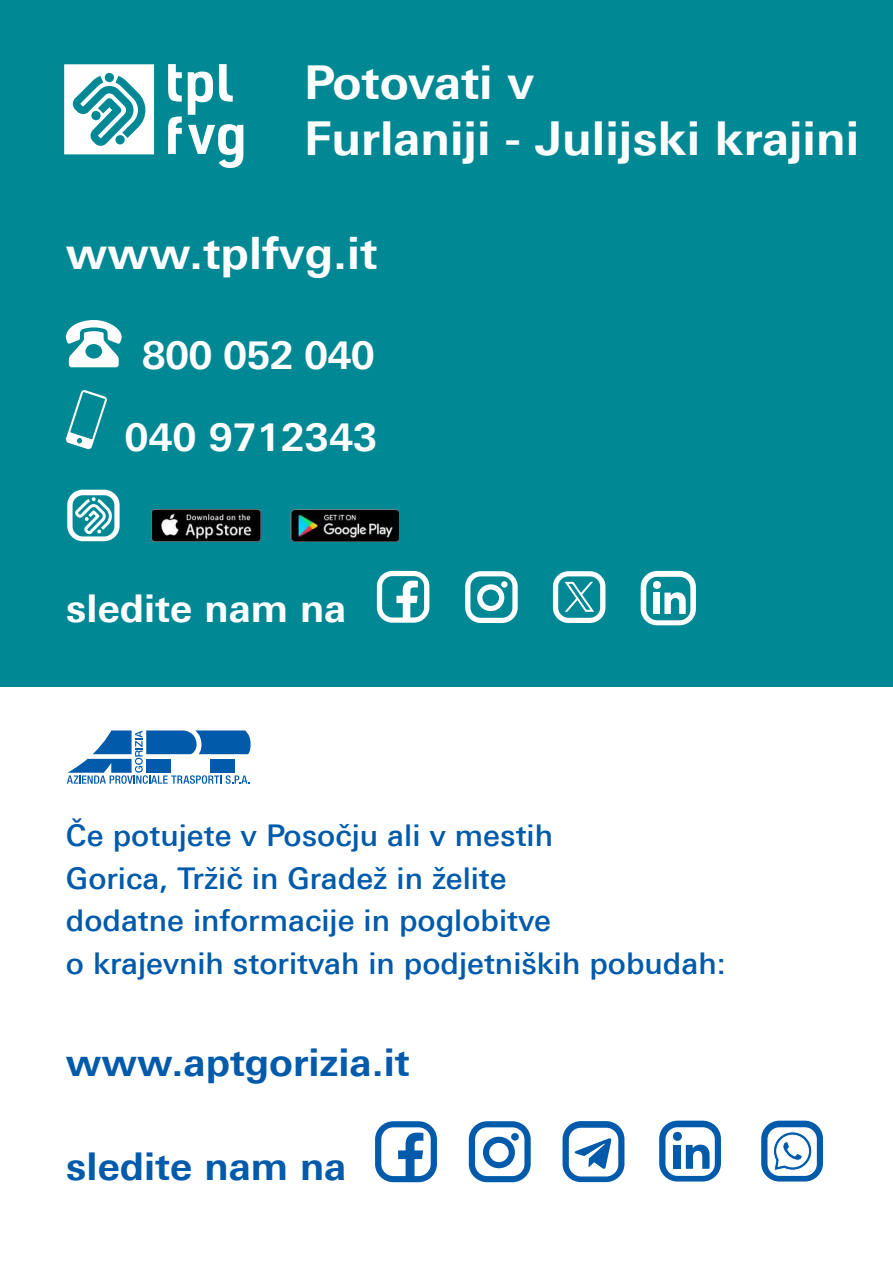
<style>
.page{position:relative;width:893px;height:1263px;background:#fff}
.page>*{position:absolute;margin:0;border:0;box-sizing:border-box;transform-origin:0 0}
.t1{font:700 46.8px/56.2px "Univers Next Pro";color:#fff}
.t2{font:700 44.7px "Univers Next Pro";color:#fff}
.t3{font:700 38.4px/82.1px "Univers Next Pro";color:#fff;text-align:center}
.t4{font:700 38.4px "Univers Next Pro";color:#015aaa}
.t5{font:500 30px/42.5px "Univers Next Pro";color:#015aaa}
</style>
<div class="page">
<div style="left:0;top:0;width:893px;height:686px;background:#008895"></div>
<svg style="left:563px;top:1121px;width:61px;height:61px"></svg>
<svg style="left:469px;top:1121px;width:62px;height:61px"></svg>
<svg style="left:375px;top:1121px;width:62px;height:61px"></svg>
<svg style="left:659px;top:1121px;width:62px;height:60px"></svg>
<svg style="left:761px;top:1121px;width:62px;height:60px"></svg>
<svg style="left:377px;top:571px;width:52px;height:52px"></svg>
<svg style="left:465px;top:571px;width:53px;height:52px"></svg>
<svg style="left:553px;top:571px;width:52px;height:52px"></svg>
<svg style="left:641px;top:571px;width:55px;height:54px"></svg>
<svg style="left:168px;top:64px;width:14px;height:38px"></svg>
<svg style="left:188px;top:72px;width:25px;height:43px"></svg>
<svg style="left:219px;top:64px;width:14px;height:38px"></svg>
<svg style="left:168px;top:116px;width:14px;height:38px"></svg>
<svg style="left:188px;top:124px;width:55px;height:44px"></svg>
<svg style="left:64px;top:64px;width:90px;height:90px"></svg>
<img style="left:290px;top:509px;width:109px;height:32px">
<img style="left:151px;top:509px;width:110px;height:32px">
<svg style="left:66px;top:320px;width:56px;height:47px"></svg>
<svg style="left:65px;top:390px;width:42px;height:60px"></svg>
<svg style="left:67px;top:490px;width:53px;height:51px"></svg>
<svg style="left:67px;top:730px;width:184px;height:54px"></svg>
<h1 class="t1" style="left:304px;top:54px;width:557px">Potovati v<br>Furlaniji - Julijski krajini</h1>
<h2 class="t2" style="left:66px;top:226px;width:313px">www.tplfvg.it</h2>
<p class="t3" style="left:124px;top:314px;width:254px">800 052 040<br>040 9712343</p>
<p class="t3" style="left:66px;top:567px;width:282px">sledite nam na</p>
<p class="t5" style="left:66px;top:814px;width:661px">Če potujete v Posočju ali v mestih<br>Gorica, Tržič in Gradež in želite<br>dodatne informacije in poglobitve<br>o krajevnih storitvah in podjetniških pobudah:</p>
<p class="t4" style="left:66px;top:1039px;width:345px">www.aptgorizia.it</p>
<p class="t4" style="left:66px;top:1143px;width:282px">sledite nam na</p>
</div>
